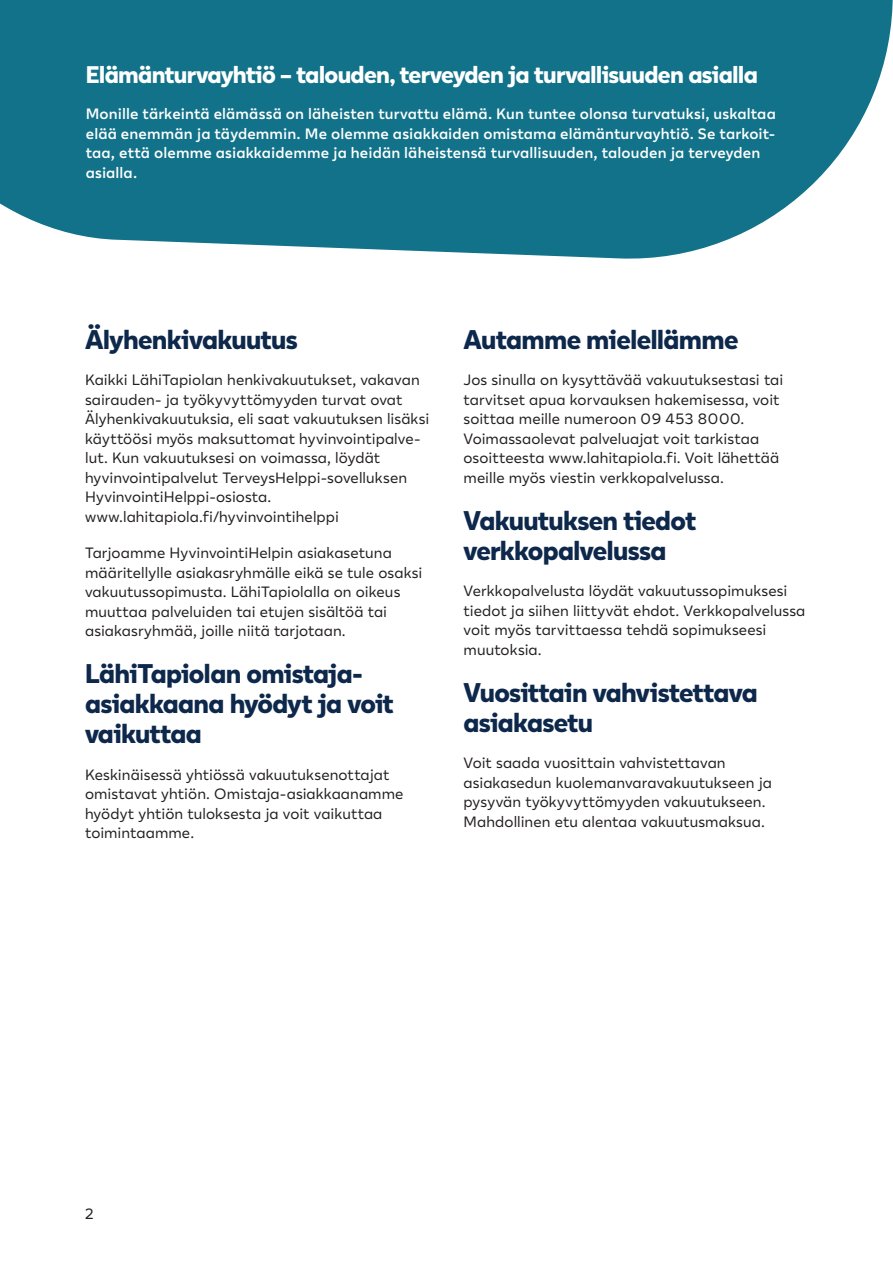
<style>
.page{position:relative;width:893px;height:1263px;background:#fff}
.page>*{position:absolute;margin:0;border:0;box-sizing:border-box;transform-origin:0 0}
.s2ots{font:800 27px/30px "Lahi Tapiola Sans";letter-spacing:-.025em;color:#0d284b}
.s2_otsikko_nega{font:800 24px "Lahi Tapiola Sans";letter-spacing:-.03em;color:#fff}
.t1{font:15px/19.5px "Lahi Tapiola Sans";letter-spacing:.005em;color:#231f20}
.t2{font:600 15px/19.5px "Lahi Tapiola Sans";letter-spacing:.01em;color:#fff}
</style>
<div class="page">
<svg style="left:0;top:0;width:893px;height:259px;background:#277f94"></svg>
<h2 class="s2_otsikko_nega" style="left:86px;top:55px;width:674px">Elämänturvayhtiö – talouden, terveyden ja turvallisuuden asialla</h2>
<p class="t2" style="left:86px;top:104px;width:692px">Monille tärkeintä elämässä on läheisten turvattu elämä. Kun tuntee olonsa turvatuksi, uskaltaa elää enemmän ja täydemmin. Me olemme asiakkaiden omistama elämänturvayhtiö. Se tarkoit&shy;taa, että olemme asiakkaidemme ja heidän läheistensä turvallisuuden, talouden ja terveyden asialla.</p>
<h3 class="s2ots" style="left:85px;top:321px;width:214px">Älyhenkivakuutus</h3>
<p class="t1" style="left:85px;top:369px;width:346px">Kaikki LähiTapiolan henkivakuutukset, vakavan sairauden- ja työkyvyttömyyden turvat ovat Älyhenkivakuutuksia, eli saat vakuutuksen lisäksi käyttöösi myös maksuttomat hyvinvointipalve&shy;lut. Kun vakuutuksesi on voimassa, löydät hyvinvointipalvelut TerveysHelppi-sovelluksen HyvinvointiHelppi-osiosta. www.lahitapiola.fi/hyvinvointihelppi</p>
<p class="t1" style="left:85px;top:542px;width:339px">Tarjoamme HyvinvointiHelpin asiakasetuna määritellylle asiakasryhmälle eikä se tule osaksi vakuutussopimusta. LähiTapiolalla on oikeus muuttaa palveluiden tai etujen sisältöä tai asiakasryhmää, joille niitä tarjotaan.</p>
<h3 class="s2ots" style="left:85px;top:656px;width:310px">LähiTapiolan omistaja&shy;asiakkaana hyödyt ja voit vaikuttaa</h3>
<p class="t1" style="left:85px;top:764px;width:320px">Keskinäisessä yhtiössä vakuutuksenottajat omistavat yhtiön. Omistaja-asiakkaanamme hyödyt yhtiön tuloksesta ja voit vaikuttaa toimintaamme.</p>
<h3 class="s2ots" style="left:463px;top:321px;width:276px">Autamme mielellämme</h3>
<p class="t1" style="left:463px;top:369px;width:321px">Jos sinulla on kysyttävää vakuutuksestasi tai tarvitset apua korvauksen hakemisessa, voit soittaa meille numeroon 09 453 8000.<br>Voimassaolevat palveluajat voit tarkistaa osoitteesta www.lahitapiola.fi. Voit lähettää meille myös viestin verkkopalvelussa.</p>
<h3 class="s2ots" style="left:463px;top:502px;width:234px">Vakuutuksen tiedot verkkopalvelussa</h3>
<p class="t1" style="left:463px;top:580px;width:343px">Verkkopalvelusta löydät vakuutussopimuksesi tiedot ja siihen liittyvät ehdot. Verkkopalvelussa voit myös tarvittaessa tehdä sopimukseesi muutoksia.</p>
<h3 class="s2ots" style="left:463px;top:674px;width:296px">Vuosittain vahvistettava asiakasetu</h3>
<p class="t1" style="left:463px;top:752px;width:310px">Voit saada vuosittain vahvistettavan asiakasedun kuolemanvaravakuutukseen ja pysyvän työkyvyttömyyden vakuutukseen.<br>Mahdollinen etu alentaa vakuutusmaksua.</p>
<p class="t1" style="left:85px;top:1203px;width:10px">2</p>
</div>
